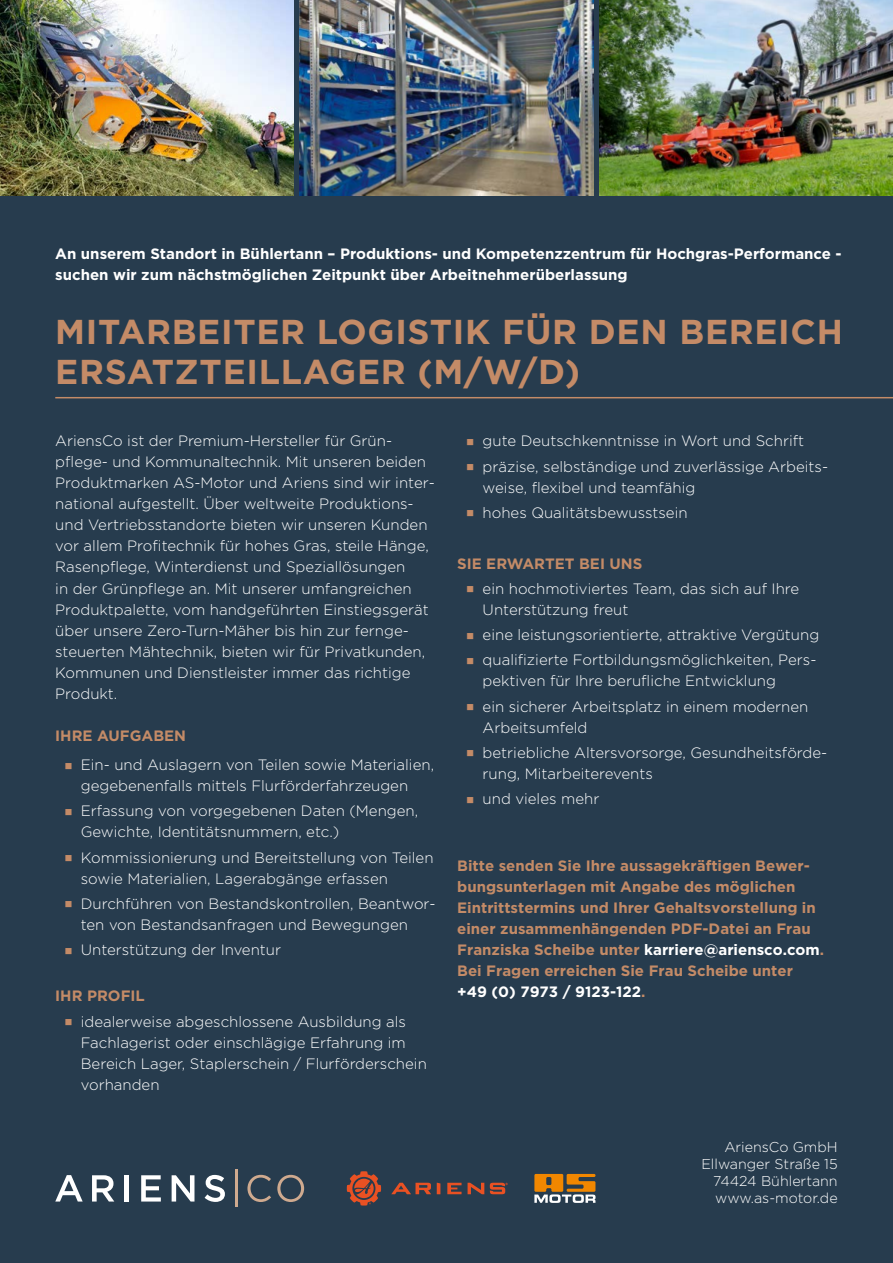
<style>
.page{position:relative;width:893px;height:1263px;background:#273c4e}
.page>*{position:absolute;margin:0;border:0;box-sizing:border-box;transform-origin:0 0}
.t1{font:700 34.5px/40.5px "Gotham";letter-spacing:.02em;color:#c48b67}
.t2{font:300 15px/21px "Gotham";color:#fff}
.t3{font:700 15px/21px "Gotham";color:#c48b67}
.t4{font:700 15px/21px "Gotham";color:#fff}
.t5{font:300 14.25px/17.1px "Gotham";color:#fff;text-align:right}
.s1{font-family:"Arial";font-weight:400;font-size:27px;color:#c48b67}
.s2{color:#fff}
</style>
<div class="page">
<hr style="left:55px;top:397px;width:838px;height:1px;background:#c48b67">
<img style="left:0;top:0;width:293px;height:195px">
<img style="left:300px;top:0;width:293px;height:195px">
<img style="left:600px;top:0;width:293px;height:195px">
<svg style="left:534px;top:1174px;width:62px;height:29px"></svg>
<svg style="left:55px;top:1175px;width:28px;height:26px"></svg>
<svg style="left:92px;top:1175px;width:22px;height:26px"></svg>
<div style="left:124px;top:1175px;width:5px;height:26px;background:#fff"></div>
<svg style="left:141px;top:1175px;width:20px;height:26px"></svg>
<svg style="left:172px;top:1175px;width:22px;height:26px"></svg>
<svg style="left:205px;top:1175px;width:20px;height:27px"></svg>
<svg style="left:247px;top:1175px;width:24px;height:27px"></svg>
<svg style="left:277px;top:1175px;width:27px;height:27px"></svg>
<hr style="left:235px;top:1169px;width:2px;height:38px;background:#cfaa8f">
<svg style="left:391px;top:1182px;width:117px;height:12px"></svg>
<svg style="left:347px;top:1171px;width:34px;height:34px"></svg>
<p class="t4" style="left:55px;top:243px;width:788px">An unserem Standort in Bühlertann – Produktions- und Kompetenzzentrum für Hochgras-Performance - suchen wir zum nächstmöglichen Zeitpunkt über Arbeitnehmerüberlassung</p>
<h1 class="t1" style="left:55px;top:311px;width:789px">MITARBEITER LOGISTIK FÜR DEN BEREICH<br>ERSATZTEILLAGER (M/W/D)</h1>
<p class="t2" style="left:55px;top:431px;width:381px">AriensCo ist der Premium-Hersteller für Grün&shy;pflege- und Kommunaltechnik. Mit unseren beiden Produktmarken AS-Motor und Ariens sind wir inter&shy;national aufgestellt. Über weltweite Produktions&shy;und Vertriebsstandorte bieten wir unseren Kunden vor allem Profitechnik für hohes Gras, steile Hänge, Rasenpflege, Winterdienst und Speziallösungen<br>in der Grünpflege an. Mit unserer umfangreichen Produktpalette, vom handgeführten Einstiegsgerät über unsere Zero-Turn-Mäher bis hin zur fernge&shy;steuerten Mähtechnik, bieten wir für Privatkunden, Kommunen und Dienstleister immer das richtige Produkt.</p>
<p class="t3" style="left:55px;top:724px;width:132px">IHRE AUFGABEN</p>
<p class="t2" style="left:64px;top:754px;width:372px;text-align:center"><span class="s1">▪</span> Ein- und Auslagern von Teilen sowie Materialien, gegebenenfalls mittels Flurförderfahrzeugen</p>
<p class="t2" style="left:81px;top:801px;width:339px;text-indent:-17px"><span class="s1">▪</span> Erfassung von vorgegebenen Daten (Mengen,<br>Gewichte, Identitätsnummern, etc.)</p>
<p class="t2" style="left:81px;top:847px;width:354px;text-indent:-17px"><span class="s1">▪</span> Kommissionierung und Bereitstellung von Teilen sowie Materialien, Lagerabgänge erfassen</p>
<p class="t2" style="left:81px;top:893px;width:356px;text-indent:-17px"><span class="s1">▪</span> Durchführen von Bestandskontrollen, Beantwor&shy;ten von Bestandsanfragen und Bewegungen</p>
<p class="t2" style="left:64px;top:939px;width:219px"><span class="s1">▪</span> Unterstützung der Inventur</p>
<p class="t3" style="left:55px;top:985px;width:91px">IHR PROFIL</p>
<p class="t2" style="left:81px;top:1011px;width:348px;text-indent:-17px"><span class="s1">▪</span> idealerweise abgeschlossene Ausbildung als Fachlagerist oder einschlägige Erfahrung im Bereich Lager, Staplerschein / Flurförderschein vorhanden</p>
<p class="t2" style="left:466px;top:431px;width:340px"><span class="s1">▪</span> gute Deutschkenntnisse in Wort und Schrift</p>
<p class="t2" style="left:483px;top:456px;width:347px;text-indent:-17px"><span class="s1">▪</span> präzise, selbständige und zuverlässige Arbeits&shy;weise, flexibel und teamfähig</p>
<p class="t2" style="left:466px;top:502px;width:223px"><span class="s1">▪</span> hohes Qualitätsbewusstsein</p>
<p class="t3" style="left:457px;top:552px;width:187px">SIE ERWARTET BEI UNS</p>
<p class="t2" style="left:483px;top:578px;width:318px;text-indent:-17px"><span class="s1">▪</span> ein hochmotiviertes Team, das sich auf Ihre<br>Unterstützung freut</p>
<p class="t2" style="left:466px;top:624px;width:355px"><span class="s1">▪</span> eine leistungsorientierte, attraktive Vergütung</p>
<p class="t2" style="left:483px;top:650px;width:335px;text-indent:-17px"><span class="s1">▪</span> qualifizierte Fortbildungsmöglichkeiten, Pers&shy;pektiven für Ihre berufliche Entwicklung</p>
<p class="t2" style="left:483px;top:696px;width:327px;text-indent:-17px"><span class="s1">▪</span> ein sicherer Arbeitsplatz in einem modernen<br>Arbeitsumfeld</p>
<p class="t2" style="left:483px;top:742px;width:346px;text-indent:-17px"><span class="s1">▪</span> betriebliche Altersvorsorge, Gesundheitsförde&shy;rung, Mitarbeiterevents</p>
<p class="t2" style="left:466px;top:788px;width:135px"><span class="s1">▪</span> und vieles mehr</p>
<p class="t3" style="left:457px;top:855px;width:368px">Bitte senden Sie Ihre aussagekräftigen Bewer&shy;bungsunterlagen mit Angabe des möglichen Eintrittstermins und Ihrer Gehaltsvorstellung in einer zusammenhängenden PDF-Datei an Frau Franziska Scheibe unter <span class="s2">karriere@ariensco.com</span>.<br>Bei Fragen erreichen Sie Frau Scheibe unter <span class="s2">+49 (0) 7973 / 9123-122</span>.</p>
<p class="t5" style="left:701px;top:1138px;width:138px">AriensCo GmbH<br>Ellwanger Straße 15<br>74424 Bühlertann www.as-motor.de</p>
</div>
